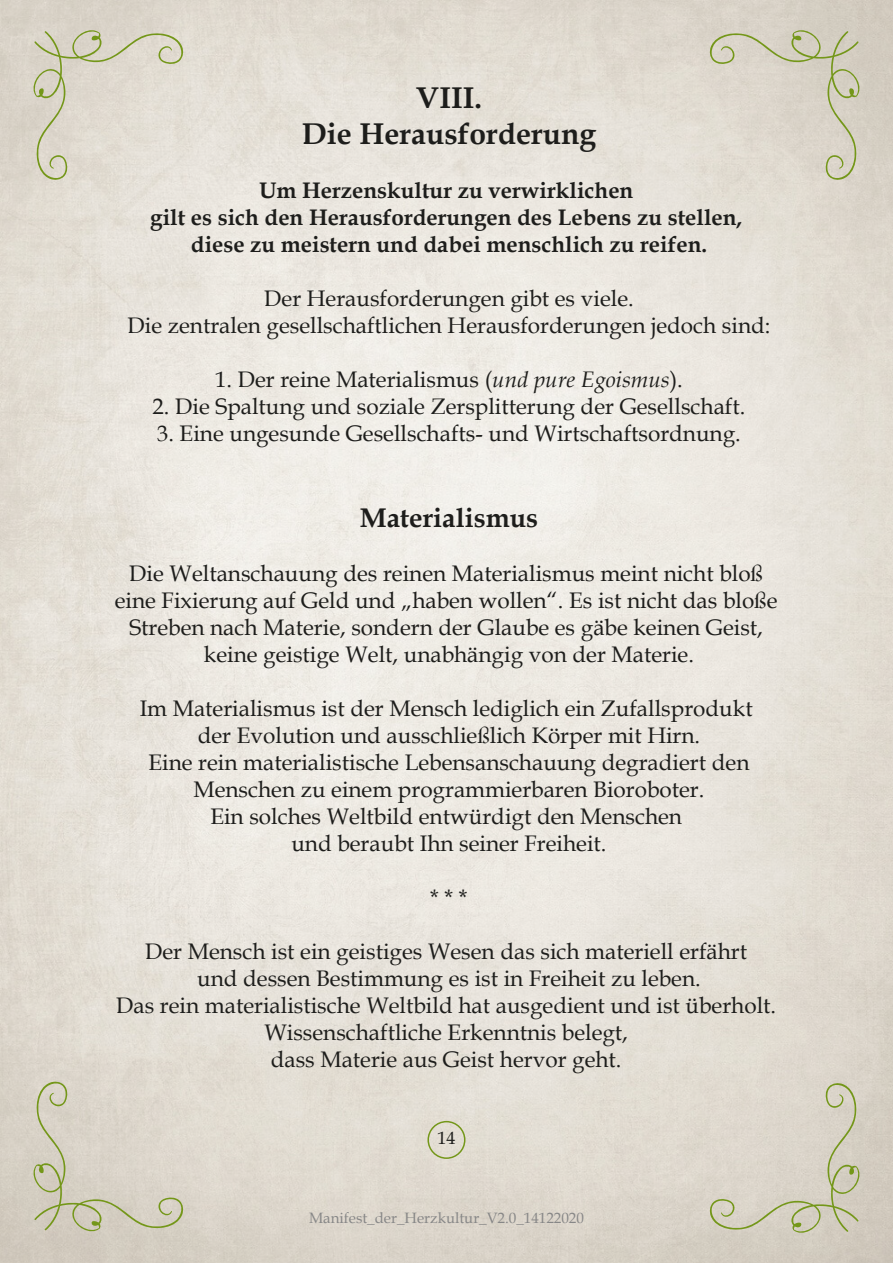
<style>
.page{position:relative;width:893px;height:1263px;background:#fff}
.page>*{position:absolute;margin:0;border:0;box-sizing:border-box;transform-origin:0 0}
.t1{font:700 30px/36px "Book Antiqua";color:#1d1d1b;text-align:center}
.t2{font:700 27px "Book Antiqua";color:#1d1d1b}
.t3{font:22.5px/27px "Book Antiqua";color:#1d1d1b;text-align:center}
.t4{font:700 22.5px/27px "Book Antiqua";color:#1d1d1b;text-align:center}
.t5{font:18px "Book Antiqua";color:#1d1d1b}
.t6{font:15px "Book Antiqua";color:#878787}
.s1{font-style:italic}
</style>
<div class="page">
<img style="left:0;top:0;width:893px;height:1263px">
<div style="left:427px;top:1121px;width:38px;height:38px;border:2px solid #749719;border-radius:50%"></div>
<svg style="left:28px;top:25px;width:156px;height:156px;background:#dad6c7"></svg>
<svg style="left:708px;top:25px;width:156px;height:156px;background:#d6d1c1"></svg>
<svg style="left:28px;top:1080px;width:156px;height:156px;background:#d4cfbf"></svg>
<svg style="left:708px;top:1082px;width:156px;height:156px;background:#d5d0c0"></svg>
<h1 class="t1" style="left:302px;top:79px;width:296px">VIII.<br>Die Herausforderung</h1>
<p class="t4" style="left:150px;top:176px;width:593px">Um Herzenskultur zu verwirklichen<br>gilt es sich den Herausforderungen des Lebens zu stellen, diese zu meistern und dabei menschlich zu reifen.</p>
<p class="t3" style="left:128px;top:284px;width:644px">Der Herausforderungen gibt es viele.<br>Die zentralen gesellschaftlichen Herausforderungen jedoch sind:</p>
<p class="t3" style="left:215px;top:365px;width:469px">1. Der reine Materialismus (<span class="s1">und pure Egoismus</span>).</p>
<p class="t3" style="left:153px;top:392px;width:594px">2. Die Spaltung und soziale Zersplitterung der Gesellschaft.</p>
<p class="t3" style="left:157px;top:419px;width:585px">3. Eine ungesunde Gesellschafts- und Wirtschaftsordnung.</p>
<p class="t2" style="left:360px;top:499px;width:180px">Materialismus</p>
<p class="t3" style="left:115px;top:559px;width:664px">Die Weltanschauung des reinen Materialismus meint nicht bloß eine Fixierung auf Geld und „haben wollen“. Es ist nicht das bloße Streben nach Materie, sondern der Glaube es gäbe keinen Geist, keine geistige Welt, unabhängig von der Materie.</p>
<p class="t3" style="left:140px;top:694px;width:614px">Im Materialismus ist der Mensch lediglich ein Zufallsprodukt der Evolution und ausschließlich Körper mit Hirn.<br>Eine rein materialistische Lebensanschauung degradiert den Menschen zu einem programmierbaren Bioroboter.<br>Ein solches Weltbild entwürdigt den Menschen<br>und beraubt Ihn seiner Freiheit.</p>
<p class="t3" style="left:430px;top:883px;width:39px">* * *</p>
<p class="t3" style="left:116px;top:937px;width:662px">Der Mensch ist ein geistiges Wesen das sich materiell erfährt<br>und dessen Bestimmung es ist in Freiheit zu leben.<br>Das rein materialistische Weltbild hat ausgedient und ist überholt.<br>Wissenschaftliche Erkenntnis belegt,<br>dass Materie aus Geist hervor geht.</p>
<p class="t5" style="left:437px;top:1126px;width:19px">14</p>
<p class="t6" style="left:309px;top:1207px;width:276px">Manifest_der_Herzkultur_V2.0_14122020</p>
</div>
